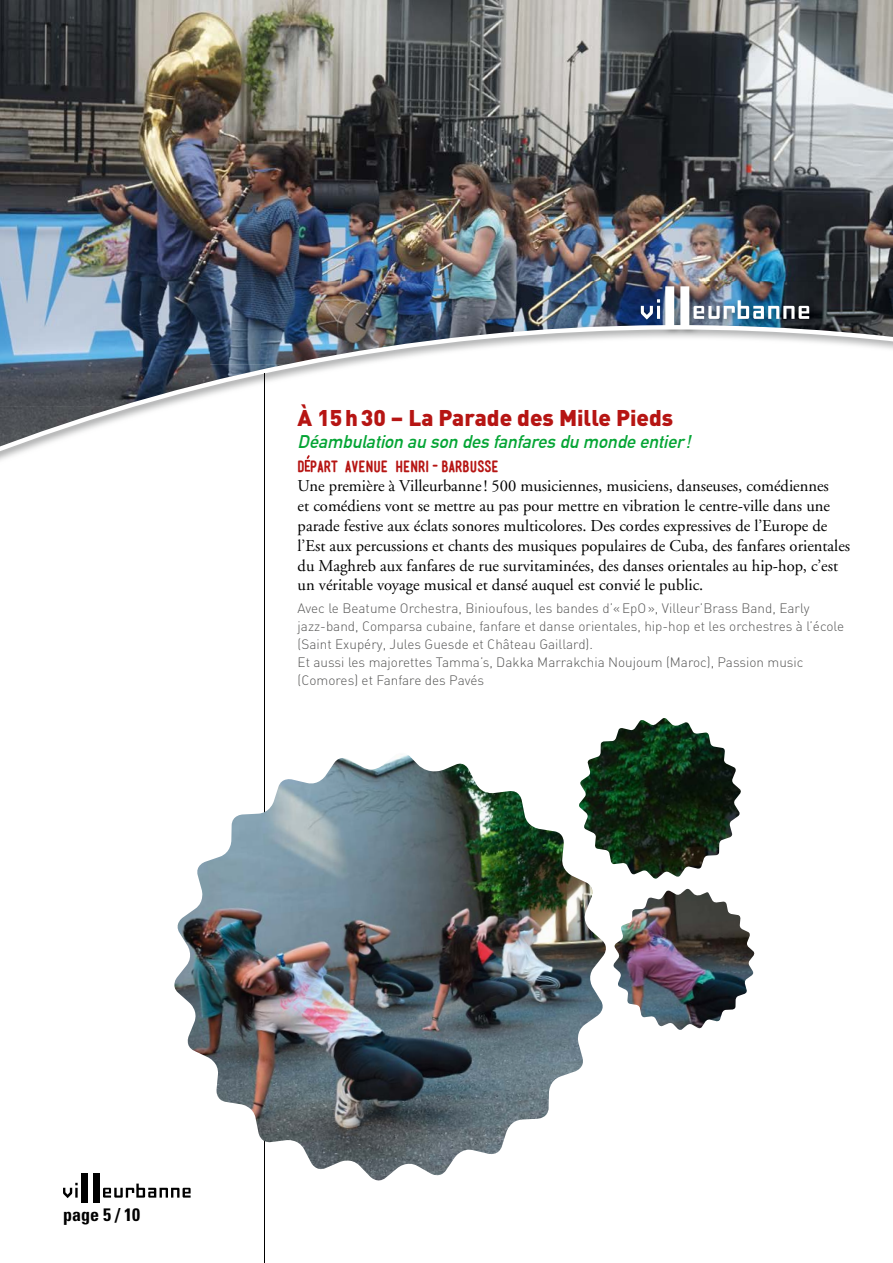
<style>
.page{position:relative;width:893px;height:1263px;background:#fff}
.page>*{position:absolute;margin:0;border:0;box-sizing:border-box;transform-origin:0 0}
.t1{font:900 22.5px "DIN";color:#b61513}
.t2{font:italic 700 18px "DIN Alternate";color:#05a535}
.t3{font:700 condensed 18px "Univers";color:#000}
.t4{font:16.5px/19.8px "Adobe Garamond";color:#000}
.t5{font:700 15px "Mensch";color:#b61513}
.t6{font:13.5px/18px "DIN Light Alternate";color:#565655}
</style>
<div class="page">
<svg style="left:63px;top:1183px;width:15px;height:15px"></svg>
<svg style="left:103px;top:1183px;width:88px;height:14px"></svg>
<div style="left:82px;top:1173px;width:6px;height:29px;background:#000"></div>
<div style="left:93px;top:1173px;width:7px;height:29px;background:#000"></div>
<img style="left:0;top:0;width:893px;height:281px">
<img style="left:0;top:281px;width:210px;height:5px">
<img style="left:210px;top:281px;width:368px;height:5px">
<img style="left:578px;top:281px;width:315px;height:5px">
<img style="left:0;top:286px;width:893px;height:186px">
<hr style="left:264px;top:373px;width:1px;height:890px;background:#000">
<svg style="left:305px;top:455px;width:5px;height:17px"></svg>
<img style="left:170px;top:718px;width:572px;height:466px">
<h1 class="t1" style="left:298px;top:403px;width:377px">À 15 h 30 – La Parade des Mille Pieds</h1>
<p class="t2" style="left:298px;top:428px;width:400px">Déambulationausondesfanfaresdumondeentier!</p>
<p class="t5" style="left:298px;top:455px;width:202px">D PART AVENUE HENRI-BARBUSSE</p>
<p class="t4" style="left:298px;top:477px;width:554px">Une première à Villeurbanne ! 500 musiciennes, musiciens, danseuses, comédiennes<br>et comédiens vont se mettre au pas pour mettre en vibration le centre-ville dans une parade festive aux éclats sonores multicolores. Des cordes expressives de l’Europe de l’Est aux percussions et chants des musiques populaires de Cuba, des fanfares orientales du Maghreb aux fanfares de rue survitaminées, des danses orientales au hip-hop, c’est un véritable voyage musical et dansé auquel est convié le public.</p>
<p class="t6" style="left:298px;top:599px;width:548px">Avec le Beatume Orchestra, Binioufous, les bandes d’« EpO », Villeur’Brass Band, Early jazz-band, Comparsa cubaine, fanfare et danse orientales, hip-hop et les orchestres à l’école (Saint Exupéry, Jules Guesde et Château Gaillard).<br>Et aussi les majorettes Tamma’s, Dakka Marrakchia Noujoum (Maroc), Passion music (Comores) et Fanfare des Pavés</p>
<p class="t3" style="left:63px;top:1203px;width:78px">page 5 / 10</p>
</div>
